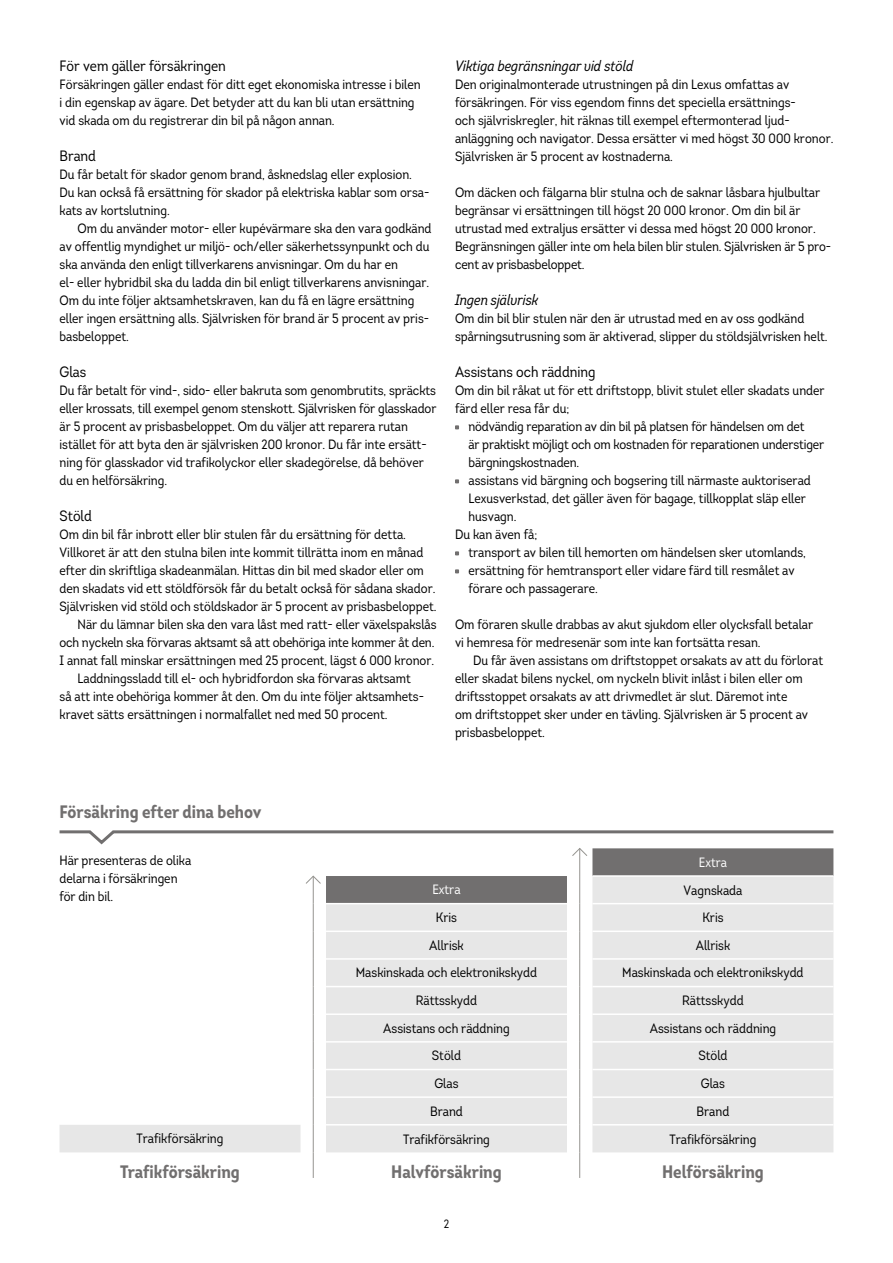
<style>
.page{position:relative;width:893px;height:1263px;background:#fff}
.page>*{position:absolute;margin:0;border:0;box-sizing:border-box;transform-origin:0 0}
.t1{font:700 18px "Intro Cond";color:#716f6f}
.t2{font:15px "Intro Cond";color:#000}
.t3{font:italic 15px "Intro Cond";color:#000}
.t4{font:13.5px/18px "Intro Cond";color:#000}
.t5{font:13.5px "Intro Cond";color:#fff}
.t6{font:12px "Intro Cond";color:#000}
</style>
<div class="page">
<svg style="left:455px;top:425px;width:4px;height:4px"></svg>
<svg style="left:455px;top:479px;width:4px;height:4px"></svg>
<svg style="left:455px;top:551px;width:4px;height:4px"></svg>
<svg style="left:455px;top:569px;width:4px;height:4px"></svg>
<svg style="left:59px;top:830px;width:775px;height:348px"></svg>
<p class="t2" style="left:60px;top:56px;width:168px">För vem gäller försäkringen</p>
<p class="t4" style="left:60px;top:75px;width:363px">Försäkringen gäller endast för ditt eget ekonomiska intresse i bilen i din egenskap av ägare. Det betyder att du kan bli utan ersättning vid skada om du registrerar din bil på någon annan.</p>
<p class="t2" style="left:60px;top:146px;width:38px">Brand</p>
<p class="t4" style="left:60px;top:165px;width:371px">Du får betalt för skador genom brand, åsknedslag eller explosion.<br>Du kan också få ersättning för skador på elektriska kablar som orsa&shy;kats av kortslutning.</p>
<p class="t4" style="left:60px;top:219px;width:374px;text-indent:18px">Om du använder motor- eller kupévärmare ska den vara godkänd av offentlig myndighet ur miljö- och/eller säkerhetssynpunkt och du ska använda den enligt tillverkarens anvisningar. Om du har en<br>el- eller hybridbil ska du ladda din bil enligt tillverkarens anvisningar.<br>Om du inte följer aktsamhetskraven, kan du få en lägre ersättning eller ingen ersättning alls. Självrisken för brand är 5 procent av pris&shy;basbeloppet.</p>
<p class="t2" style="left:60px;top:362px;width:28px">Glas</p>
<p class="t4" style="left:60px;top:381px;width:378px">Du får betalt för vind-, sido- eller bakruta som genombrutits, spräckts eller krossats, till exempel genom stenskott. Självrisken för glasskador är 5 procent av prisbasbeloppet. Om du väljer att reparera rutan istället för att byta den är självrisken 200 kronor. Du får inte ersätt&shy;ning för glasskador vid trafikolyckor eller skadegörelse, då behöver du en helförsäkring.</p>
<p class="t2" style="left:60px;top:506px;width:34px">Stöld</p>
<p class="t4" style="left:60px;top:525px;width:348px">Om din bil får inbrott eller blir stulen får du ersättning för detta.</p>
<p class="t4" style="left:60px;top:543px;width:365px">Villkoret är att den stulna bilen inte kommit tillrätta inom en månad</p>
<p class="t4" style="left:60px;top:561px;width:366px">efter din skriftliga skadeanmälan. Hittas din bil med skador eller om</p>
<p class="t4" style="left:60px;top:579px;width:377px">den skadats vid ett stöldförsök får du betalt också för sådana skador.</p>
<p class="t4" style="left:60px;top:597px;width:378px">Självrisken vid stöld och stöldskador är 5 procent av prisbasbeloppet.</p>
<p class="t4" style="left:78px;top:615px;width:361px">När du lämnar bilen ska den vara låst med ratt- eller växelspakslås</p>
<p class="t4" style="left:60px;top:633px;width:376px">och nyckeln ska förvaras aktsamt så att obehöriga inte kommer åt den.</p>
<p class="t4" style="left:60px;top:651px;width:376px">I annat fall minskar ersättningen med 25 procent, lägst 6 000 kronor.</p>
<p class="t4" style="left:78px;top:669px;width:335px">Laddningssladd till el- och hybridfordon ska förvaras aktsamt</p>
<p class="t4" style="left:60px;top:687px;width:366px">så att inte obehöriga kommer åt den. Om du inte följer aktsamhets-</p>
<p class="t4" style="left:60px;top:705px;width:329px">kravet sätts ersättningen i normalfallet ned med 50 procent.</p>
<p class="t3" style="left:455px;top:57px;width:180px">Viktiga begränsningar vid stöld</p>
<p class="t4" style="left:455px;top:75px;width:380px">Den originalmonterade utrustningen på din Lexus omfattas av försäkringen. För viss egendom finns det speciella ersättnings-<br>och självriskregler, hit räknas till exempel eftermonterad ljud&shy;anläggning och navigator. Dessa ersätter vi med högst 30 000 kronor.<br>Självrisken är 5 procent av kostnaderna.</p>
<p class="t4" style="left:455px;top:183px;width:378px">Om däcken och fälgarna blir stulna och de saknar låsbara hjulbultar begränsar vi ersättningen till högst 20 000 kronor. Om din bil är utrustad med extraljus ersätter vi dessa med högst 20 000 kronor.<br>Begränsningen gäller inte om hela bilen blir stulen. Självrisken är 5 pro&shy;cent av prisbasbeloppet.</p>
<p class="t3" style="left:455px;top:291px;width:85px">Ingen självrisk</p>
<p class="t4" style="left:455px;top:309px;width:374px">Om din bil blir stulen när den är utrustad med en av oss godkänd spårningsutrusning som är aktiverad, slipper du stöldsjälvrisken helt.</p>
<p class="t2" style="left:455px;top:362px;width:142px">Assistans och räddning</p>
<p class="t4" style="left:455px;top:381px;width:371px">Om din bil råkat ut för ett driftstopp, blivit stulet eller skadats under färd eller resa får du;</p>
<p class="t4" style="left:468px;top:417px;width:337px">nödvändig reparation av din bil på platsen för händelsen om det</p>
<p class="t4" style="left:468px;top:435px;width:357px">är praktiskt möjligt och om kostnaden för reparationen understiger</p>
<p class="t4" style="left:468px;top:453px;width:112px">bärgningskostnaden.</p>
<p class="t4" style="left:468px;top:471px;width:344px">assistans vid bärgning och bogsering till närmaste auktoriserad</p>
<p class="t4" style="left:468px;top:489px;width:339px">Lexusverkstad, det gäller även för bagage, tillkopplat släp eller</p>
<p class="t4" style="left:468px;top:507px;width:49px">husvagn.</p>
<p class="t4" style="left:455px;top:525px;width:84px">Du kan även få;</p>
<p class="t4" style="left:468px;top:543px;width:339px">transport av bilen till hemorten om händelsen sker utomlands,</p>
<p class="t4" style="left:468px;top:561px;width:328px">ersättning för hemtransport eller vidare färd till resmålet av</p>
<p class="t4" style="left:468px;top:579px;width:131px">förare och passagerare.</p>
<p class="t4" style="left:455px;top:615px;width:360px">Om föraren skulle drabbas av akut sjukdom eller olycksfall betalar vi hemresa för medresenär som inte kan fortsätta resan.</p>
<p class="t4" style="left:455px;top:651px;width:370px;text-indent:18px">Du får även assistans om driftstoppet orsakats av att du förlorat eller skadat bilens nyckel, om nyckeln blivit inlåst i bilen eller om driftsstoppet orsakats av att drivmedlet är slut. Däremot inte<br>om driftstoppet sker under en tävling. Självrisken är 5 procent av prisbasbeloppet.</p>
<h1 class="t1" style="left:60px;top:800px;width:204px">Försäkring efter dina behov</h1>
<p class="t4" style="left:60px;top:851px;width:133px">Här presenteras de olika delarna i försäkringen för din bil.</p>
<p class="t5" style="left:699px;top:853px;width:30px">Extra</p>
<p class="t5" style="left:432px;top:881px;width:30px">Extra</p>
<p class="t4" style="left:684px;top:881px;width:60px">Vagnskada</p>
<p class="t4" style="left:436px;top:908px;width:23px">Kris</p>
<p class="t4" style="left:702px;top:908px;width:23px">Kris</p>
<p class="t4" style="left:429px;top:936px;width:36px">Allrisk</p>
<p class="t4" style="left:696px;top:936px;width:36px">Allrisk</p>
<p class="t4" style="left:356px;top:964px;width:183px">Maskinskada och elektronikskydd</p>
<p class="t4" style="left:622px;top:964px;width:183px">Maskinskada och elektronikskydd</p>
<p class="t4" style="left:416px;top:991px;width:63px">Rättsskydd</p>
<p class="t4" style="left:682px;top:991px;width:63px">Rättsskydd</p>
<p class="t4" style="left:383px;top:1019px;width:128px">Assistans och räddning</p>
<p class="t4" style="left:650px;top:1019px;width:128px">Assistans och räddning</p>
<p class="t4" style="left:432px;top:1047px;width:31px">Stöld</p>
<p class="t4" style="left:698px;top:1047px;width:31px">Stöld</p>
<p class="t4" style="left:434px;top:1074px;width:26px">Glas</p>
<p class="t4" style="left:701px;top:1074px;width:26px">Glas</p>
<p class="t4" style="left:430px;top:1102px;width:34px">Brand</p>
<p class="t4" style="left:696px;top:1102px;width:34px">Brand</p>
<p class="t4" style="left:137px;top:1129px;width:88px">Trafikförsäkring</p>
<p class="t4" style="left:403px;top:1130px;width:88px">Trafikförsäkring</p>
<p class="t4" style="left:669px;top:1130px;width:88px">Trafikförsäkring</p>
<h1 class="t1" style="left:120px;top:1160px;width:121px">Trafikförsäkring</h1>
<h1 class="t1" style="left:391px;top:1160px;width:112px">Halvförsäkring</h1>
<h1 class="t1" style="left:662px;top:1160px;width:103px">Helförsäkring</h1>
<p class="t6" style="left:444px;top:1217px;width:7px">2</p>
</div>
